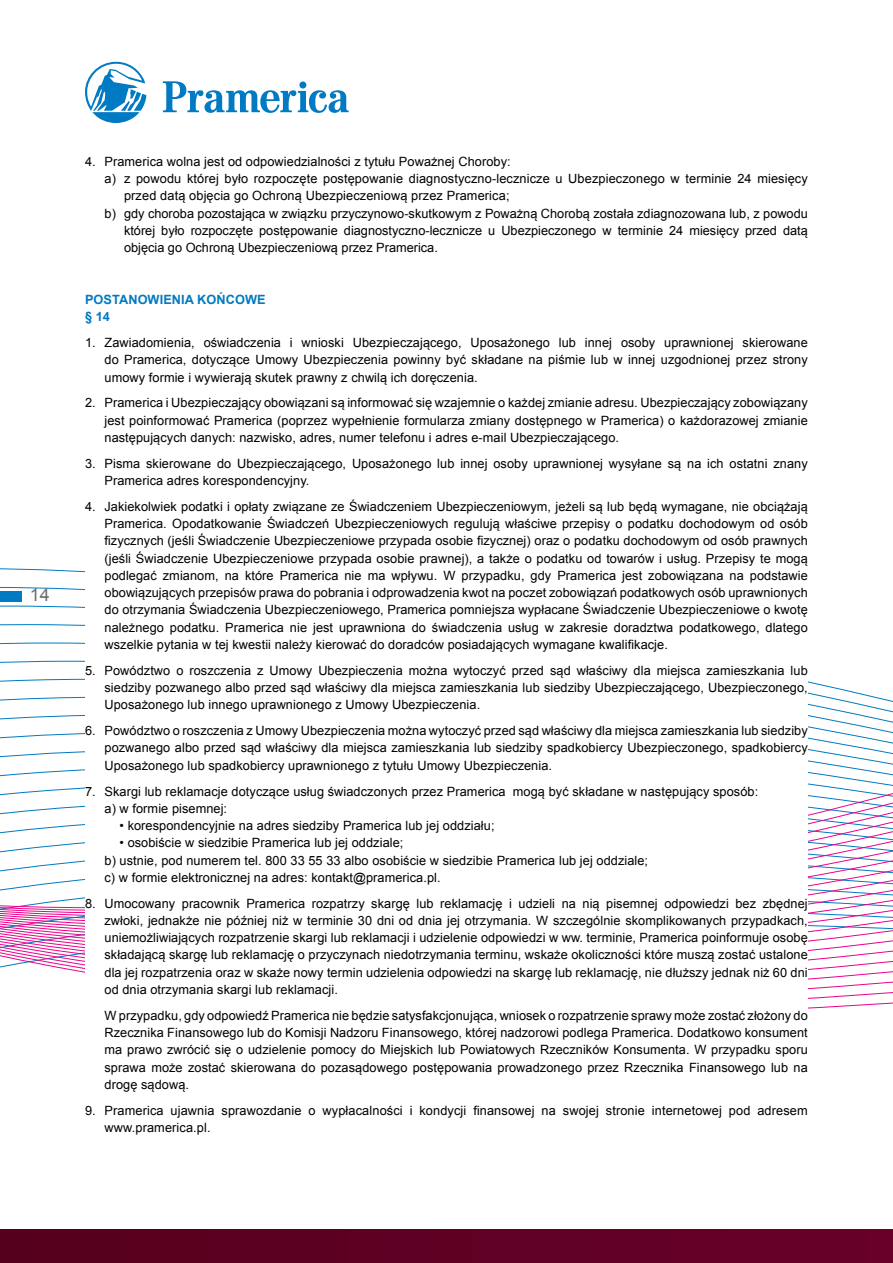
<style>
.page{position:relative;width:893px;height:1263px;background:#fff}
.page>*{position:absolute;margin:0;border:0;box-sizing:border-box;transform-origin:0 0}
.t1{font:18px "Arial";color:#6d6e71}
.t2{font:12.75px/17.2px "Arial";letter-spacing:.005em;color:#000;text-align:justify}
.t3{font:700 12.75px/17.2px "Arial";letter-spacing:.005em;color:#007ac2}
</style>
<div class="page">
<svg style="left:0;top:642px;width:893px;height:367px"></svg>
<div style="left:0;top:591px;width:21px;height:11px;background:#007ac2"></div>
<div style="left:0;top:1230px;width:893px;height:33px;background:#5f0023"></div>
<svg style="left:163px;top:81px;width:186px;height:32px"></svg>
<svg style="left:85px;top:62px;width:61px;height:61px"></svg>
<div style="left:85px;top:153px;width:723px;height:1046px;background:#fff"></div>
<h1 class="t1" style="left:30px;top:583px;width:22px">14</h1>
<p class="t2" style="left:85px;top:153px;width:427px">4. Pramerica wolna jest od odpowiedzialności z tytułu Poważnej Choroby:</p>
<p class="t2" style="left:105px;top:170px;width:705px">a) z powodu której było rozpoczęte postępowanie diagnostyczno-lecznicze u Ubezpieczonego w terminie 24 miesięcy</p>
<p class="t2" style="left:124px;top:187px;width:387px">przed datą objęcia go Ochroną Ubezpieczeniową przez Pramerica;</p>
<p class="t2" style="left:105px;top:205px;width:705px">b) gdy choroba pozostająca w związku przyczynowo-skutkowym z Poważną Chorobą została zdiagnozowana lub, z powodu</p>
<p class="t2" style="left:124px;top:222px;width:685px">której było rozpoczęte postępowanie diagnostyczno-lecznicze u Ubezpieczonego w terminie 24 miesięcy przed datą</p>
<p class="t2" style="left:124px;top:239px;width:315px">objęcia go Ochroną Ubezpieczeniową przez Pramerica.</p>
<p class="t3" style="left:85px;top:291px;width:182px">POSTANOWIENIA KOŃCOWE § 14</p>
<p class="t2" style="left:105px;top:334px;width:705px;text-indent:-19px">1. Zawiadomienia, oświadczenia i wnioski Ubezpieczającego, Uposażonego lub innej osoby uprawnionej skierowane do Pramerica, dotyczące Umowy Ubezpieczenia powinny być składane na piśmie lub w innej uzgodnionej przez strony umowy formie i wywierają skutek prawny z chwilą ich doręczenia.</p>
<p class="t2" style="left:105px;top:394px;width:705px;text-indent:-19px">2. Pramerica i Ubezpieczający obowiązani są informować się wzajemnie o każdej zmianie adresu. Ubezpieczający zobowiązany jest poinformować Pramerica (poprzez wypełnienie formularza zmiany dostępnego w Pramerica) o każdorazowej zmianie następujących danych: nazwisko, adres, numer telefonu i adres e-mail Ubezpieczającego.</p>
<p class="t2" style="left:105px;top:455px;width:705px;text-indent:-19px">3. Pisma skierowane do Ubezpieczającego, Uposażonego lub innej osoby uprawnionej wysyłane są na ich ostatni znany<br>Pramerica adres korespondencyjny.</p>
<p class="t2" style="left:105px;top:498px;width:705px;text-indent:-19px">4. Jakiekolwiek podatki i opłaty związane ze Świadczeniem Ubezpieczeniowym, jeżeli są lub będą wymagane, nie obciążają Pramerica. Opodatkowanie Świadczeń Ubezpieczeniowych regulują właściwe przepisy o podatku dochodowym od osób fizycznych (jeśli Świadczenie Ubezpieczeniowe przypada osobie fizycznej) oraz o podatku dochodowym od osób prawnych (jeśli Świadczenie Ubezpieczeniowe przypada osobie prawnej), a także o podatku od towarów i usług. Przepisy te mogą podlegać zmianom, na które Pramerica nie ma wpływu. W przypadku, gdy Pramerica jest zobowiązana na podstawie obowiązujących przepisów prawa do pobrania i odprowadzenia kwot na poczet zobowiązań podatkowych osób uprawnionych do otrzymania Świadczenia Ubezpieczeniowego, Pramerica pomniejsza wypłacane Świadczenie Ubezpieczeniowe o kwotę należnego podatku. Pramerica nie jest uprawniona do świadczenia usług w zakresie doradztwa podatkowego, dlatego wszelkie pytania w tej kwestii należy kierować do doradców posiadających wymagane kwalifikacje.</p>
<p class="t2" style="left:105px;top:662px;width:705px;text-indent:-19px">5. Powództwo o roszczenia z Umowy Ubezpieczenia można wytoczyć przed sąd właściwy dla miejsca zamieszkania lub siedziby pozwanego albo przed sąd właściwy dla miejsca zamieszkania lub siedziby Ubezpieczającego, Ubezpieczonego, Uposażonego lub innego uprawnionego z Umowy Ubezpieczenia.</p>
<p class="t2" style="left:105px;top:722px;width:705px;text-indent:-19px">6. Powództwo o roszczenia z Umowy Ubezpieczenia można wytoczyć przed sąd właściwy dla miejsca zamieszkania lub siedziby pozwanego albo przed sąd właściwy dla miejsca zamieszkania lub siedziby spadkobiercy Ubezpieczonego, spadkobiercy Uposażonego lub spadkobiercy uprawnionego z tytułu Umowy Ubezpieczenia.</p>
<p class="t2" style="left:105px;top:782px;width:655px;text-indent:-19px">7. Skargi lub reklamacje dotyczące usług świadczonych przez Pramerica mogą być składane w następujący sposób: a) w formie pisemnej:</p>
<p class="t2" style="left:120px;top:817px;width:377px">• korespondencyjnie na adres siedziby Pramerica lub jej oddziału;</p>
<p class="t2" style="left:105px;top:834px;width:545px;text-align:left;text-indent:15px">• osobiście w siedzibie Pramerica lub jej oddziale;<br>b) ustnie, pod numerem tel. 800 33 55 33 albo osobiście w siedzibie Pramerica lub jej oddziale; c) w formie elektronicznej na adres: kontakt@pramerica.pl.</p>
<p class="t2" style="left:105px;top:895px;width:705px;text-indent:-19px">8. Umocowany pracownik Pramerica rozpatrzy skargę lub reklamację i udzieli na nią pisemnej odpowiedzi bez zbędnej zwłoki, jednakże nie później niż w terminie 30 dni od dnia jej otrzymania. W szczególnie skomplikowanych przypadkach, uniemożliwiających rozpatrzenie skargi lub reklamacji i udzielenie odpowiedzi w ww. terminie, Pramerica poinformuje osobę składającą skargę lub reklamację o przyczynach niedotrzymania terminu, wskaże okoliczności które muszą zostać ustalone dla jej rozpatrzenia oraz w skaże nowy termin udzielenia odpowiedzi na skargę lub reklamację, nie dłuższy jednak niż 60 dni od dnia otrzymania skargi lub reklamacji.</p>
<p class="t2" style="left:105px;top:1007px;width:705px">W przypadku, gdy odpowiedź Pramerica nie będzie satysfakcjonująca, wniosek o rozpatrzenie sprawy może zostać złożony do Rzecznika Finansowego lub do Komisji Nadzoru Finansowego, której nadzorowi podlega Pramerica. Dodatkowo konsument ma prawo zwrócić się o udzielenie pomocy do Miejskich lub Powiatowych Rzeczników Konsumenta. W przypadku sporu sprawa może zostać skierowana do pozasądowego postępowania prowadzonego przez Rzecznika Finansowego lub na drogę sądową.</p>
<p class="t2" style="left:105px;top:1102px;width:705px;text-indent:-19px">9. Pramerica ujawnia sprawozdanie o wypłacalności i kondycji finansowej na swojej stronie internetowej pod adresem www.pramerica.pl.</p>
</div>
